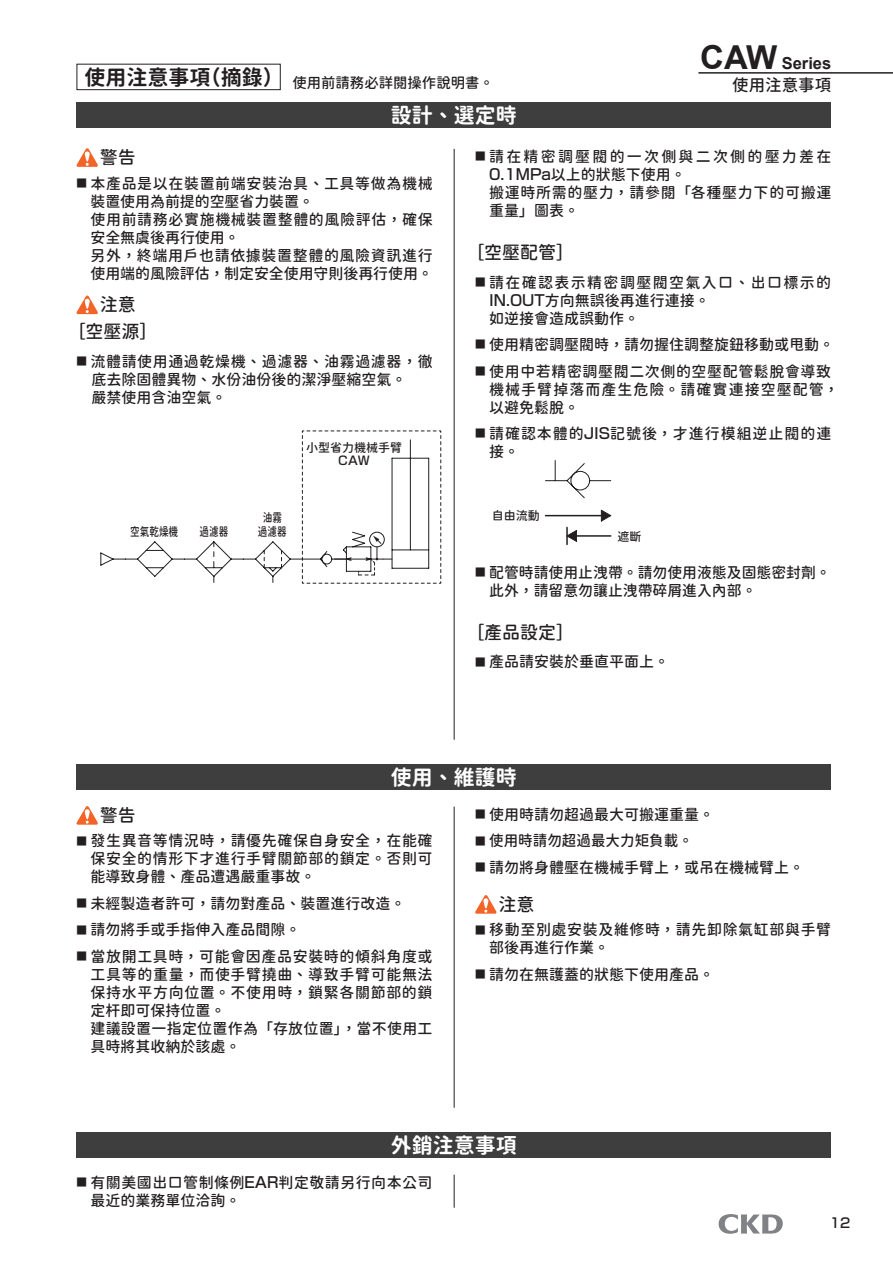
<style>
.page{position:relative;width:893px;height:1263px;background:#fff}
.page>*{position:absolute;margin:0;border:0;box-sizing:border-box;transform-origin:0 0}
.t1{font:21px "Gen Sen Rounded JP B";color:#fff}
.t2{font:18px/27.2px "Gen Sen Rounded JP M";color:#231f20;text-align:center}
.t3{font:700 16.5px "Arial";color:#231f20}
.t4{font:16.5px "Gen Sen Rounded JP M";color:#231f20}
.t5{font:15px/18px "Gen Sen Rounded JP M";letter-spacing:.03em;color:#231f20}
.t6{font:15px/18px "Gen Sen Rounded JP M";color:#231f20}
.t7{font:15px/18px "Gen Sen Rounded JP M";letter-spacing:.09em;color:#231f20}
.t8{font:15px/18px "Gen Sen Rounded JP M";letter-spacing:.06em;color:#231f20}
.t9{font:14.4px "Gen Sen Rounded JP M";color:#231f20}
.t10{font:500 13.5px "Shin Go Pro";color:#231f20}
.t11{font:12px "Gen Sen Rounded JP M";color:#231f20}
.t12{font:12px/13.5px "Gen Sen Rounded JP M";color:#231f20;text-align:center;scale:.8 1}
.t13{font:500 12px "Shin Go Pro";color:#231f20}
.s1{font-family:"Gen Sen Rounded TW M"}
.s2{font-family:"Gen Sen Rounded TW B"}
.s3{font-size:33px}
.s4{font-family:"Shin Go Pro";font-weight:500;font-size:10.5px}
.s5{font-family:"Shin Go Pro";font-weight:500}
</style>
<div class="page">
<hr style="left:698px;top:72px;width:195px;height:2px;background:#231f20">
<hr style="left:454px;top:1175px;width:1px;height:33px;background:#231f20">
<hr style="left:454px;top:807px;width:1px;height:301px;background:#231f20">
<hr style="left:454px;top:149px;width:1px;height:591px;background:#231f20">
<svg style="left:76px;top:148px;width:22px;height:19px"></svg>
<svg style="left:76px;top:295px;width:22px;height:19px"></svg>
<svg style="left:76px;top:806px;width:22px;height:19px"></svg>
<svg style="left:475px;top:895px;width:22px;height:19px"></svg>
<div style="left:77px;top:102px;width:754px;height:26px;background:#3e3e3f"></div>
<div style="left:77px;top:765px;width:754px;height:25px;background:#3e3e3f"></div>
<div style="left:77px;top:1133px;width:754px;height:25px;background:#3e3e3f"></div>
<div style="left:77px;top:64px;width:204px;height:26px;border:1px solid #231f20"></div>
<svg style="left:100px;top:441px;width:202px;height:142px"></svg>
<svg style="left:302px;top:430px;width:139px;height:154px"></svg>
<svg style="left:545px;top:460px;width:67px;height:84px"></svg>
<svg style="left:719px;top:1214px;width:64px;height:20px"></svg>
<p class="t9" style="left:84px;top:74px;width:411px"><sup>使用注意事項</sup><sup>（</sup><sup>摘錄</sup><sup>）</sup>使用前請務必詳閱操作說明書<span class="s1">。</span></p>
<h1 class="t1" style="left:391px;top:103px;width:127px">設計<span class="s2">、</span>選定時</h1>
<p class="t3" style="left:700px;top:51px;width:133px"><span class="s3">CAW</span> Series</p>
<p class="t4" style="left:732px;top:76px;width:100px">使用注意事項</p>
<p class="t2" style="left:100px;top:144px;width:37px">警告</p>
<p class="t5" style="left:90px;top:174px;width:344px;text-indent:-14px"><span class="s4">■</span> 本產品是以在裝置前端安裝治具<span class="s1">、</span>工具等做為機械裝置使用為前提的空壓省力裝置<span class="s1">。<br></span>使用前請務必實施機械裝置整體的風險評估<span class="s1">，</span>確保安全無虞後再行使用<span class="s1">。<br></span>另外<span class="s1">，</span>終端用戶也請依據裝置整體的風險資訊進行使用端的風險評估<span class="s1">，</span>制定安全使用守則後再行使用<span class="s1">。</span></p>
<p class="t2" style="left:68px;top:292px;width:91px">注意<br><span class="s1">［</span>空壓源<span class="s1">］</span></p>
<p class="t6" style="left:92px;top:353px;width:343px;text-indent:-15px"><span class="s4">■</span> 流體請使用通過乾燥機<span class="s1">、</span>過濾器<span class="s1">、</span>油霧過濾器<span class="s1">，</span>徹底去除固體異物<span class="s1">、</span>水份油份後的潔淨壓縮空氣<span class="s1">。<br></span>嚴禁使用含油空氣<span class="s1">。</span></p>
<p class="t11" style="left:306px;top:440px;width:98px">小型省力機械手臂</p>
<p class="t13" style="left:338px;top:451px;width:33px">CAW</p>
<p class="t5" style="left:489px;top:148px;width:344px;text-indent:-14px"><span class="s4">■</span> 請在精密調壓閥的一次側與二次側的壓力差在<br><span class="s5">0.1MPa</span>以上的狀態下使用<span class="s1">。<br></span>搬運時所需的壓力<span class="s1">，</span>請參閱<span class="s1">「</span>各種壓力下的可搬運重量<span class="s1">」</span>圖表<span class="s1">。</span></p>
<p class="t2" style="left:466px;top:239px;width:109px"><span class="s1">［</span>空壓配管<span class="s1">］</span></p>
<p class="t7" style="left:489px;top:273px;width:344px;text-indent:-14px"><span class="s4">■</span> 請在確認表示精密調壓閥空氣入口<span class="s1">、</span>出口標示的<br><span class="s5">IN.OUT</span>方向無誤後再進行連接<span class="s1">。<br></span>如逆接會造成誤動作<span class="s1">。</span></p>
<p class="t6" style="left:475px;top:336px;width:360px"><span class="s4">■</span> 使用精密調壓閥時<span class="s1">，</span>請勿握住調整旋鈕移動或甩動<span class="s1">。</span></p>
<p class="t5" style="left:489px;top:362px;width:351px;text-indent:-14px"><span class="s4">■</span> 使用中若精密調壓閥二次側的空壓配管鬆脫會導致機械手臂掉落而產生危險<span class="s1">。</span>請確實連接空壓配管<span class="s1">，</span>以避免鬆脫<span class="s1">。</span></p>
<p class="t8" style="left:489px;top:425px;width:344px;text-indent:-14px"><span class="s4">■</span> 請確認本體的<span class="s5">JIS</span>記號後<span class="s1">，</span>才進行模組逆止閥的連接<span class="s1">。</span></p>
<p class="t12" style="left:130px;top:525px;width:61px">空氣乾燥機</p>
<p class="t12" style="left:200px;top:525px;width:37px">過濾器</p>
<p class="t12" style="left:258px;top:511px;width:37px">油霧過濾器</p>
<p class="t11" style="left:492px;top:509px;width:49px">自由流動</p>
<p class="t11" style="left:617px;top:529px;width:25px">遮斷</p>
<p class="t6" style="left:489px;top:564px;width:343px;text-indent:-14px"><span class="s4">■</span> 配管時請使用止洩帶<span class="s1">。</span>請勿使用液態及固態密封劑<span class="s1">。</span>此外<span class="s1">，</span>請留意勿讓止洩帶碎屑進入內部<span class="s1">。</span></p>
<p class="t2" style="left:466px;top:619px;width:109px"><span class="s1">［</span>產品設定<span class="s1">］</span></p>
<p class="t6" style="left:475px;top:653px;width:195px"><span class="s4">■</span> 產品請安裝於垂直平面上<span class="s1">。</span></p>
<h1 class="t1" style="left:391px;top:766px;width:127px">使用<span class="s2">、</span>維護時</h1>
<p class="t2" style="left:100px;top:802px;width:37px">警告</p>
<p class="t5" style="left:91px;top:832px;width:344px;text-align:justify;text-indent:-14px"><span class="s4">■</span> 發生異音等情況時<span class="s1">，</span>請優先確保自身安全<span class="s1">，</span>在能確保安全的情形下才進行手臂關節部的鎖定<span class="s1">。</span>否則可能導致身體<span class="s1">、</span>產品遭遇嚴重事故<span class="s1">。</span></p>
<p class="t6" style="left:77px;top:895px;width:330px"><span class="s4">■</span> 未經製造者許可<span class="s1">，</span>請勿對產品<span class="s1">、</span>裝置進行改造<span class="s1">。</span></p>
<p class="t6" style="left:77px;top:921px;width:225px"><span class="s4">■</span> 請勿將手或手指伸入產品間隙<span class="s1">。</span></p>
<p class="t5" style="left:90px;top:948px;width:344px;text-indent:-14px"><span class="s4">■</span> 當放開工具時<span class="s1">，</span>可能會因產品安裝時的傾斜角度或工具等的重量<span class="s1">，</span>而使手臂撓曲<span class="s1">、</span>導致手臂可能無法保持水平方向位置<span class="s1">。</span>不使用時<span class="s1">，</span>鎖緊各關節部的鎖定杆即可保持位置<span class="s1">。<br></span>建議設置一指定位置作為<span class="s1">「</span>存放位置<span class="s1">」，</span>當不使用工具時將其收納於該處<span class="s1">。</span></p>
<p class="t6" style="left:475px;top:806px;width:240px"><span class="s4">■</span> 使用時請勿超過最大可搬運重量<span class="s1">。</span></p>
<p class="t6" style="left:475px;top:832px;width:219px"><span class="s4">■</span> 使用時請勿超過最大力矩負載<span class="s1">。</span></p>
<p class="t6" style="left:475px;top:859px;width:330px"><span class="s4">■</span> 請勿將身體壓在機械手臂上<span class="s1">，</span>或吊在機械臂上<span class="s1">。</span></p>
<p class="t2" style="left:499px;top:891px;width:37px">注意</p>
<p class="t5" style="left:489px;top:921px;width:344px;text-indent:-14px"><span class="s4">■</span> 移動至別處安裝及維修時<span class="s1">，</span>請先卸除氣缸部與手臂部後再進行作業<span class="s1">。</span></p>
<p class="t6" style="left:475px;top:966px;width:240px"><span class="s4">■</span> 請勿在無護蓋的狀態下使用產品<span class="s1">。</span></p>
<h1 class="t1" style="left:391px;top:1134px;width:127px">外銷注意事項</h1>
<p class="t5" style="left:91px;top:1174px;width:344px;text-indent:-14px"><span class="s4">■</span> 有關美國出口管制條例<span class="s5">EAR</span>判定敬請另行向本公司最近的業務單位洽詢<span class="s1">。</span></p>
<p class="t10" style="left:830px;top:1212px;width:22px">12</p>
</div>
